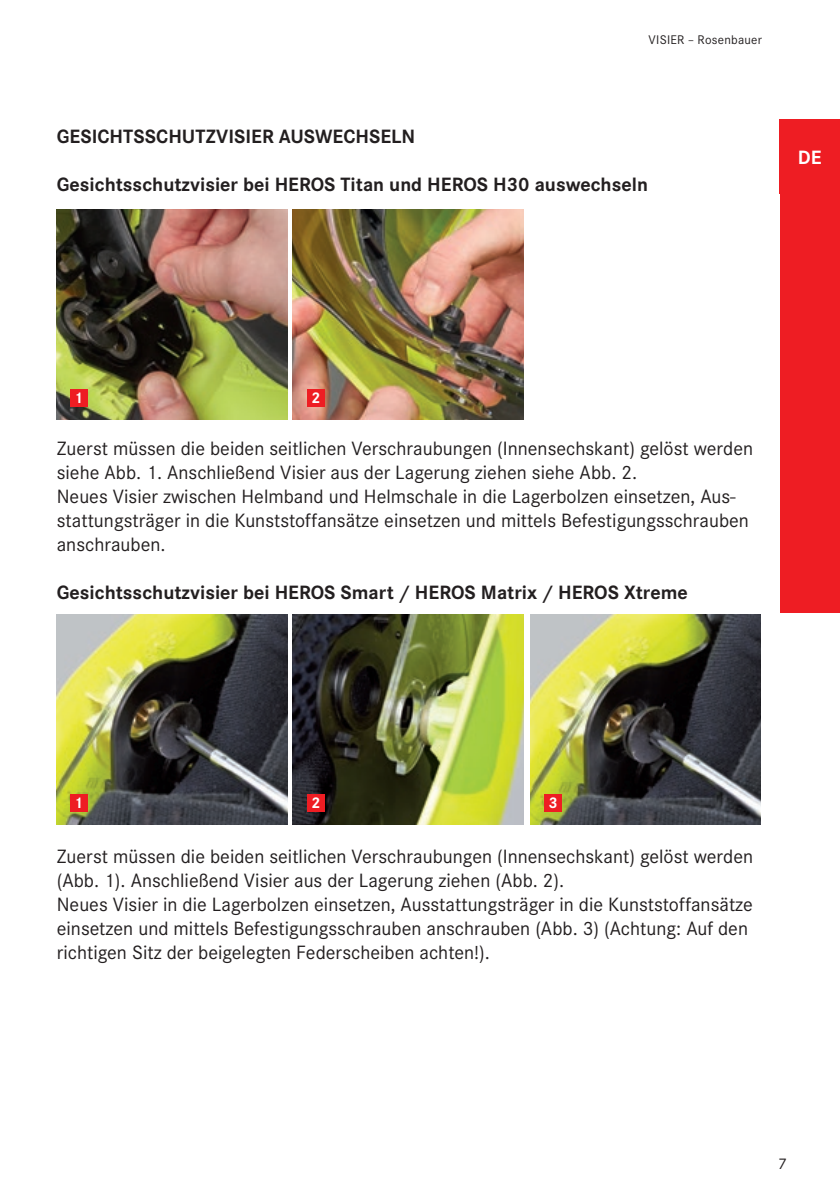
<style>
.page{position:relative;width:840px;height:1191px;background:#fff}
.page>*{position:absolute;margin:0;border:0;box-sizing:border-box;transform-origin:0 0}
.t1{font:20px/24px "Corporate S";color:#231f20}
.t2{font:700 20px "Corporate S";color:#231f20}
.t3{font:700 20px "Corporate S";color:#fff}
.t4{font:700 16px "Corporate S";color:#fff}
.t5{font:16px "Corporate S";color:#231f20}
.t6{font:13px "Corporate S";letter-spacing:.02em;color:#231f20}
</style>
<div class="page">
<div style="left:779px;top:121px;width:60px;height:491px;background:#ee1d23"></div>
<div style="left:779px;top:119px;width:60px;height:75px;background:#ee1d23"></div>
<img style="left:57px;top:210px;width:230px;height:210px">
<img style="left:293px;top:210px;width:230px;height:210px">
<div style="left:71px;top:389px;width:17px;height:17px;background:#ee1d23"></div>
<div style="left:307px;top:389px;width:17px;height:17px;background:#ee1d23"></div>
<img style="left:57px;top:615px;width:230px;height:210px">
<img style="left:293px;top:615px;width:230px;height:210px">
<img style="left:530px;top:615px;width:230px;height:210px">
<div style="left:71px;top:794px;width:17px;height:17px;background:#ee1d23"></div>
<div style="left:307px;top:794px;width:17px;height:17px;background:#ee1d23"></div>
<div style="left:544px;top:794px;width:17px;height:17px;background:#ee1d23"></div>
<p class="t6" style="left:648px;top:32px;width:115px">VISIER – Rosenbauer</p>
<p class="t2" style="left:57px;top:125px;width:360px">GESICHTSSCHUTZVISIER AUSWECHSELN</p>
<p class="t2" style="left:57px;top:173px;width:592px">Gesichtsschutzvisier bei HEROS Titan und HEROS H30 auswechseln</p>
<p class="t3" style="left:797px;top:146px;width:25px">DE</p>
<p class="t4" style="left:76px;top:388px;width:8px">1</p>
<p class="t4" style="left:312px;top:388px;width:10px">2</p>
<p class="t1" style="left:57px;top:437px;width:697px">Zuerst müssen die beiden seitlichen Verschraubungen (Innensechskant) gelöst werden siehe Abb. 1. Anschließend Visier aus der Lagerung ziehen siehe Abb. 2.<br>Neues Visier zwischen Helmband und Helmschale in die Lagerbolzen einsetzen, Aus&shy;stattungsträger in die Kunststoffansätze einsetzen und mittels Befestigungsschrauben anschrauben.</p>
<p class="t2" style="left:57px;top:581px;width:632px">Gesichtsschutzvisier bei HEROS Smart / HEROS Matrix / HEROS Xtreme</p>
<p class="t4" style="left:76px;top:793px;width:8px">1</p>
<p class="t4" style="left:312px;top:793px;width:10px">2</p>
<p class="t4" style="left:548px;top:793px;width:10px">3</p>
<p class="t1" style="left:57px;top:845px;width:697px">Zuerst müssen die beiden seitlichen Verschraubungen (Innensechskant) gelöst werden (Abb. 1). Anschließend Visier aus der Lagerung ziehen (Abb. 2).<br>Neues Visier in die Lagerbolzen einsetzen, Ausstattungsträger in die Kunststoffansätze einsetzen und mittels Befestigungsschrauben anschrauben (Abb. 3) (Achtung: Auf den richtigen Sitz der beigelegten Federscheiben achten!).</p>
<p class="t5" style="left:778px;top:1154px;width:10px">7</p>
</div>
